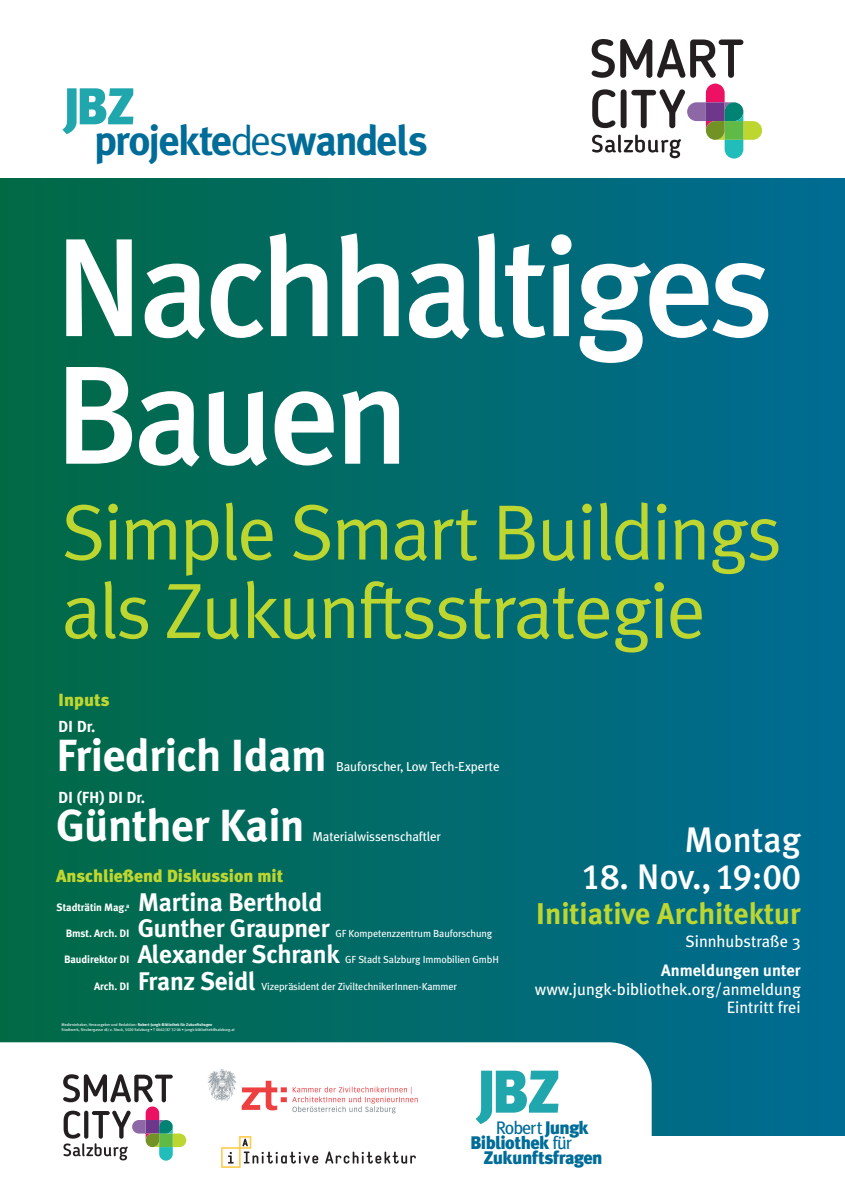
<style>
.page{position:relative;width:845px;height:1194px;background:#fff}
.page>*{position:absolute;margin:0;border:0;box-sizing:border-box;transform-origin:0 0}
.t1{font:500 139.7px/127.5px "Meta Plus";letter-spacing:-.04em;color:#fff}
.t2{font:78.35px/78.4px "Meta Plus Normal";letter-spacing:-.03em;color:#bed630}
.t3{font:900 60.2px "Meta Plus";color:#20a6ad}
.t4{font:900 51.65px "Meta Plus";color:#20a6ad}
.t5{font:700 44.95px "Meta Plus";letter-spacing:-.01em;color:#fff}
.t6{font:700 41.9px "Meta Plus";letter-spacing:-.04em;color:#006c98}
.t7{font:35.5px "Meta Plus Medium Caps";color:#fff}
.t8{font:500 35.5px "Meta Plus";color:#fff}
.t9{font:700 30px "Meta Plus";color:#bed630}
.t10{font:700 25.5px "Meta Plus";letter-spacing:-.01em;color:#fff}
.t11{font:900 18.15px "Meta Plus";letter-spacing:-.03em;color:#006c98}
.t12{font:18.15px "Meta Plus";letter-spacing:-.065em;color:#006c98}
.t13{font:900 17.6px "Meta Plus";color:#bed630}
.t14{font:16.5px/18.5px "Meta Plus";color:#fff;text-align:right}
.t15{font:700 16.5px "Meta Plus";color:#fff}
.t16{font:700 16px "Meta Plus";letter-spacing:-.01em;color:#fff}
.t17{font:13px "Meta Plus";letter-spacing:-.01em;color:#fff}
.t18{font:700 10.7px "Meta Plus";letter-spacing:-.01em;color:#fff}
.t19{font:10.25px "Meta Plus";letter-spacing:-.01em;color:#fff}
.t20{font:4px/5px "Meta Plus";color:#fff}
.s1{font-family:"Meta Plus Normal";font-weight:400}
.s2{font-weight:700}
.s3{font-family:"Meta Plus Book Caps"}
.s4{font-family:"Meta Plus";font-weight:500}
.s5{font-weight:900}
.s6{font-weight:400}
</style>
<div class="page">
<div style="left:0;top:174px;width:845px;height:961px;background:linear-gradient(to right,#026a44,#006c95)"></div>
<div style="left:0;top:70px;width:845px;height:107px;background:#fff"></div>
<svg style="left:591px;top:39px;width:152px;height:39px"></svg>
<svg style="left:592px;top:84px;width:170px;height:74px"></svg>
<svg style="left:0;top:1042px;width:651px;height:126px"></svg>
<svg style="left:63px;top:1074px;width:123px;height:86px"></svg>
<img style="left:195px;top:1067px;width:228px;height:51px">
<img style="left:222px;top:1136px;width:194px;height:31px">
<h3 class="t4" style="left:63px;top:76px;width:73px">JBZ</h3>
<h3 class="t6" style="left:94px;top:116px;width:335px">projekte<span class="s1">des</span>wandels</h3>
<h1 class="t1" style="left:54px;top:224px;width:721px">Nachhaltiges<br>Bauen</h1>
<h2 class="t2" style="left:61px;top:493px;width:722px">Simple Smart Buildings als Zukunftsstrategie</h2>
<h3 class="t13" style="left:58px;top:690px;width:53px">Inputs</h3>
<h3 class="t16" style="left:58px;top:716px;width:39px">DI Dr.</h3>
<h3 class="t5" style="left:56px;top:728px;width:272px">Friedrich Idam</h3>
<h3 class="t17" style="left:336px;top:758px;width:165px">Bauforscher, Low Tech-Experte</h3>
<h3 class="t16" style="left:58px;top:788px;width:89px">DI (FH) DI Dr.</h3>
<h3 class="t5" style="left:56px;top:799px;width:250px">Günther Kain</h3>
<h3 class="t17" style="left:312px;top:828px;width:130px">Materialwissenschaftler</h3>
<h3 class="t13" style="left:56px;top:865px;width:229px">Anschließend Diskussion mit</h3>
<h3 class="t18" style="left:57px;top:901px;width:74px">Stadträtin Mag.<sup>a</sup></h3>
<h3 class="t10" style="left:138px;top:887px;width:186px">Martina Berthold</h3>
<h3 class="t18" style="left:66px;top:927px;width:65px">Bmst. Arch. DI</h3>
<h3 class="t10" style="left:138px;top:913px;width:193px">Gunther Graupner</h3>
<h3 class="t19" style="left:335px;top:927px;width:158px">GF Kompetenzzentrum Bauforschung</h3>
<h3 class="t18" style="left:64px;top:953px;width:67px">Baudirektor DI</h3>
<h3 class="t10" style="left:138px;top:939px;width:203px">Alexander Schrank</h3>
<h3 class="t19" style="left:345px;top:953px;width:155px">GF Stadt Salzburg Immobilien GmbH</h3>
<h3 class="t18" style="left:94px;top:979px;width:37px">Arch. DI</h3>
<h3 class="t10" style="left:138px;top:965px;width:120px">Franz Seidl</h3>
<h3 class="t19" style="left:262px;top:979px;width:197px">Vizepräsident der ZiviltechnikerInnen-Kammer</h3>
<p class="t20" style="left:61px;top:1021px;width:175px">Medieninhaber, Herausgeber und Redaktion: <span class="s2">Robert-Jungk-Bibliothek für Zukunftsfragen<br></span>Stadtwerk, Strubergasse 18/2. Stock, <span class="s3">5020</span> Salzburg • T <span class="s3">0662/87 32 06</span> • jungk-bibliothek@salzburg.at</p>
<h3 class="t8" style="left:684px;top:819px;width:118px">Montag</h3>
<h3 class="t7" style="left:581px;top:855px;width:221px">18. <span class="s4">Nov.,</span>19:00</h3>
<h3 class="t9" style="left:536px;top:896px;width:266px">Initiative Architektur</h3>
<h3 class="t14" style="left:685px;top:931px;width:117px">Sinnhubstraße 3</h3>
<h3 class="t15" style="left:661px;top:960px;width:141px">Anmeldungen unter</h3>
<h3 class="t14" style="left:535px;top:979px;width:267px">www.jungk-bibliothek.org/anmeldung<br>Eintritt frei</h3>
<h3 class="t3" style="left:476px;top:1056px;width:85px">JBZ</h3>
<h3 class="t12" style="left:496px;top:1116px;width:94px">Robert <span class="s5">Jungk</span></h3>
<h3 class="t11" style="left:470px;top:1131px;width:103px">Bibliothek <span class="s6">für</span></h3>
<h3 class="t11" style="left:483px;top:1147px;width:121px">Zukunftsfragen</h3>
</div>
